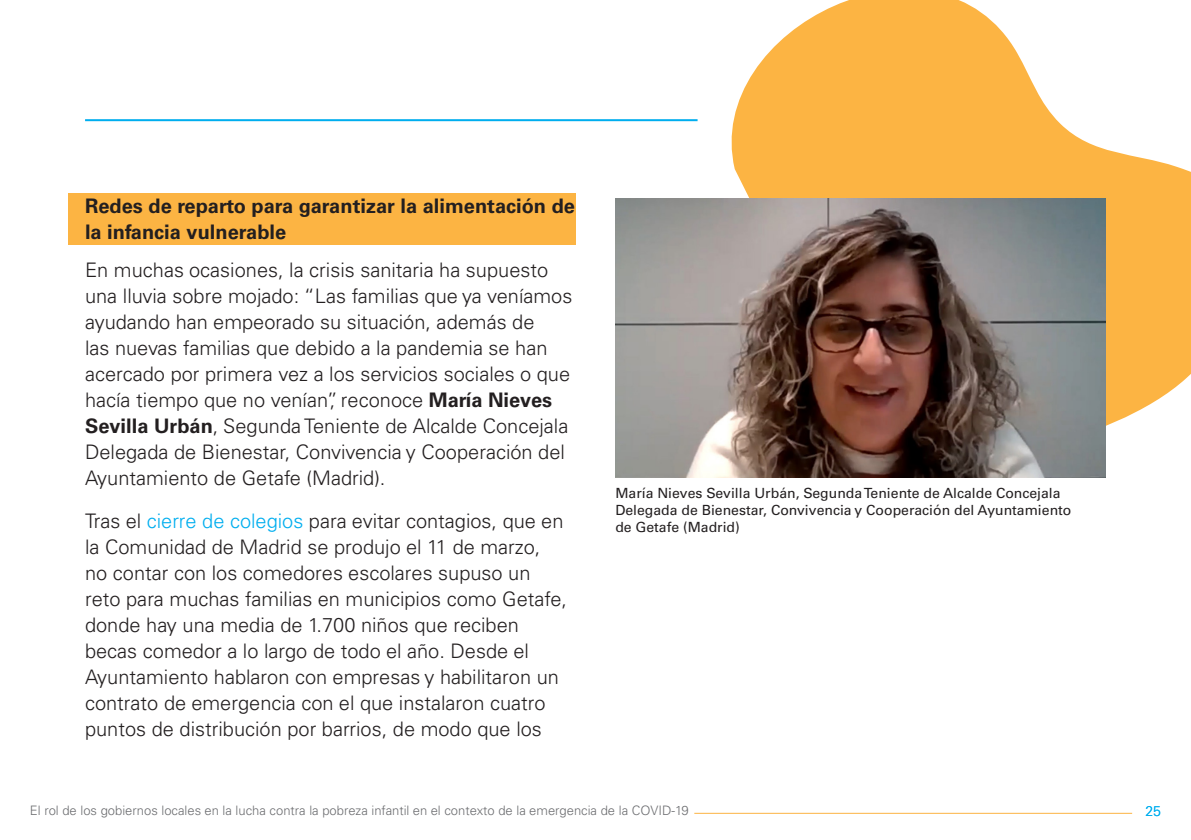
<style>
.page{position:relative;width:1191px;height:840px;background:#fff}
.page>*{position:absolute;margin:0;border:0;box-sizing:border-box;transform-origin:0 0}
.t1{font:300 20px/26px "Univers LT Pro 45";color:#231f20}
.Subtítulos{font:700 20px/26px "Univers LT Pro 65";color:#231f20}
.Pie_de_foto{font:14px/16.8px "Univers LT Pro 55 Roman";color:#231f20}
.t2{font:300 14px "Univers LT Pro 45";color:#00aeef}
.t3{font:300 13px "Univers LT Pro 45";color:#6c6d70}
.s1{font-family:"Univers LT Pro 65";font-weight:700}
.s2{color:#00aeef}
</style>
<div class="page">
<hr style="left:694px;top:812px;width:438px;height:1px;background:#fcb443">
<svg style="left:702px;top:0;width:489px;height:478px;fill:#fcb443"></svg>
<div style="left:68px;top:193px;width:507px;height:51px;background:#fcb443"></div>
<hr style="left:85px;top:119px;width:612px;height:2px;background:#00aeef">
<img style="left:615px;top:198px;width:491px;height:279px">
<p class="Subtítulos" style="left:85px;top:193px;width:491px">Redes de reparto para garantizar la alimentación de la infancia vulnerable</p>
<p class="t1" style="left:85px;top:256px;width:489px">En muchas ocasiones, la crisis sanitaria ha supuesto una lluvia sobre mojado: “Las familias que ya veníamos ayudando han empeorado su situación, además de<br>las nuevas familias que debido a la pandemia se han acercado por primera vez a los servicios sociales o que hacía tiempo que no venían”, reconoce <span class="s1">María Nieves Sevilla Urbán</span>, Segunda Teniente de Alcalde Concejala Delegada de Bienestar, Convivencia y Cooperación del Ayuntamiento de Getafe (Madrid).</p>
<p class="t1" style="left:85px;top:507px;width:483px">Tras el <span class="s2">cierre de colegios</span> para evitar contagios, que en la Comunidad de Madrid se produjo el 11 de marzo, no contar con los comedores escolares supuso un reto para muchas familias en municipios como Getafe, donde hay una media de 1.700 niños que reciben becas comedor a lo largo de todo el año. Desde el Ayuntamiento hablaron con empresas y habilitaron un contrato de emergencia con el que instalaron cuatro puntos de distribución por barrios, de modo que los</p>
<p class="Pie_de_foto" style="left:615px;top:484px;width:457px">María Nieves Sevilla Urbán, Segunda Teniente de Alcalde Concejala<br>Delegada de Bienestar, Convivencia y Cooperación del Ayuntamiento de Getafe (Madrid)</p>
<p class="t3" style="left:30px;top:802px;width:660px">El rol de los gobiernos locales en la lucha contra la pobreza infantil en el contexto de la emergencia de la COVID-19</p>
<p class="t2" style="left:1145px;top:802px;width:17px">25</p>
</div>
